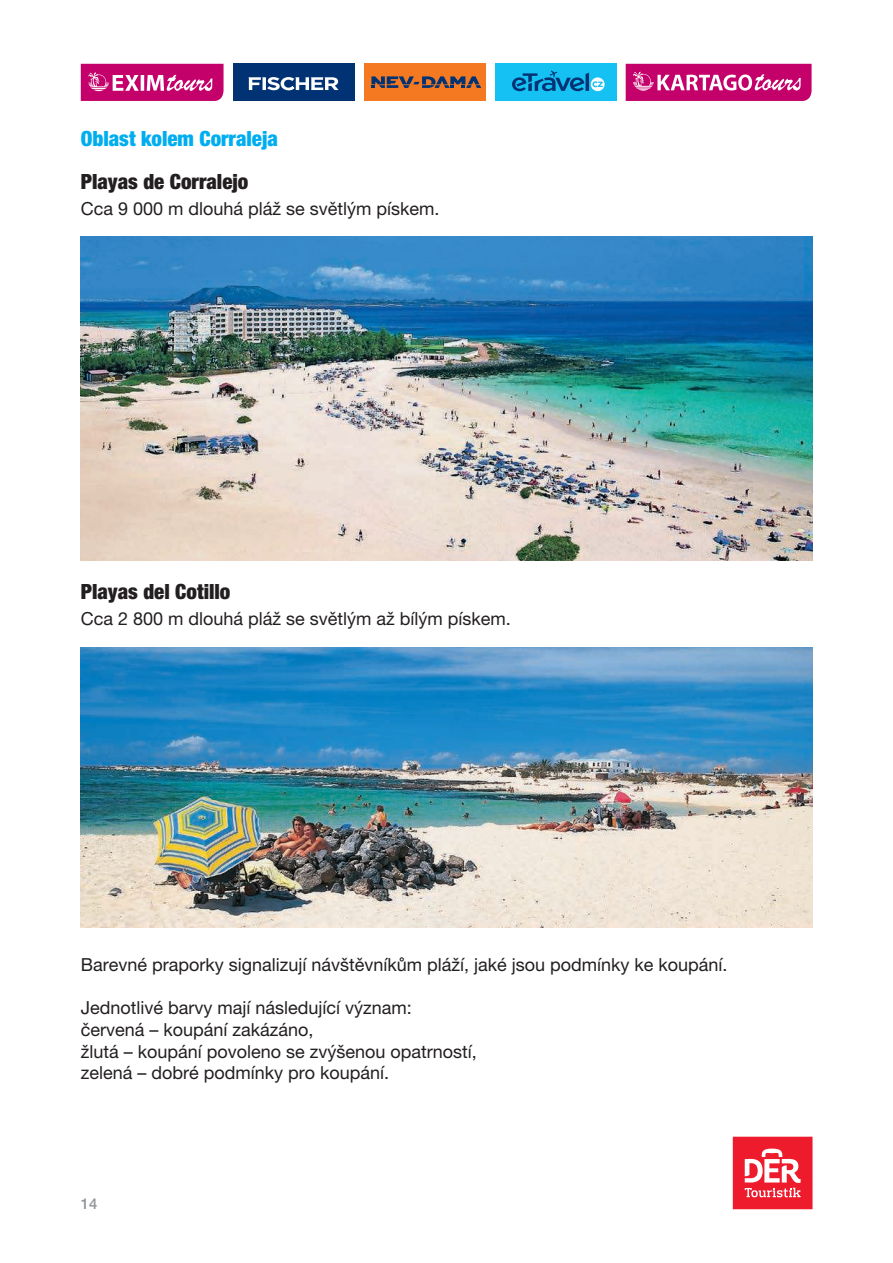
<style>
.page{position:relative;width:893px;height:1263px;background:#fff}
.page>*{position:absolute;margin:0;border:0;box-sizing:border-box;transform-origin:0 0}
.t1{font:900 condensed 21px "Helvetica Neue CE";color:#231f20}
.t2{font:900 condensed 21px "Helvetica Neue CE";color:#00aeef}
.t3{font:18px/21.6px "Helvetica Neue CE";color:#231f20}
.t4{font:500 15px "Helvetica Neue CE";color:#939598}
</style>
<div class="page">
<div style="left:233px;top:64px;width:121px;height:37px;background:#013374"></div>
<svg style="left:248px;top:77px;width:91px;height:13px"></svg>
<div style="left:364px;top:64px;width:121px;height:37px;background:#f47921"></div>
<svg style="left:371px;top:76px;width:110px;height:12px"></svg>
<div style="left:495px;top:64px;width:121px;height:37px;background:#15c0f2"></div>
<svg style="left:512px;top:71px;width:93px;height:20px"></svg>
<svg style="left:81px;top:64px;width:143px;height:37px;background:#cd2b83"></svg>
<svg style="left:626px;top:64px;width:186px;height:37px;background:#ce2c84"></svg>
<div style="left:733px;top:1137px;width:79px;height:72px;background:#ee1b2d"></div>
<svg style="left:745px;top:1148px;width:56px;height:49px"></svg>
<img style="left:81px;top:237px;width:731px;height:324px">
<img style="left:81px;top:647px;width:731px;height:281px">
<p class="t2" style="left:81px;top:126px;width:199px">Oblast kolem Corraleja</p>
<p class="t1" style="left:81px;top:169px;width:169px">Playas de Corralejo</p>
<p class="t3" style="left:81px;top:198px;width:360px">Cca 9 000 m dlouhá pláž se světlým pískem.</p>
<p class="t1" style="left:81px;top:579px;width:151px">Playas del Cotillo</p>
<p class="t3" style="left:81px;top:608px;width:432px">Cca 2 800 m dlouhá pláž se světlým až bílým pískem.</p>
<p class="t3" style="left:81px;top:954px;width:648px">Barevné praporky signalizují návštěvníkům pláží, jaké jsou podmínky ke koupání.</p>
<p class="t3" style="left:81px;top:997px;width:398px">Jednotlivé barvy mají následující význam: červená – koupání zakázáno,<br>žlutá – koupání povoleno se zvýšenou opatrností, zelená – dobré podmínky pro koupání.</p>
<p class="t4" style="left:81px;top:1194px;width:18px">14</p>
</div>
